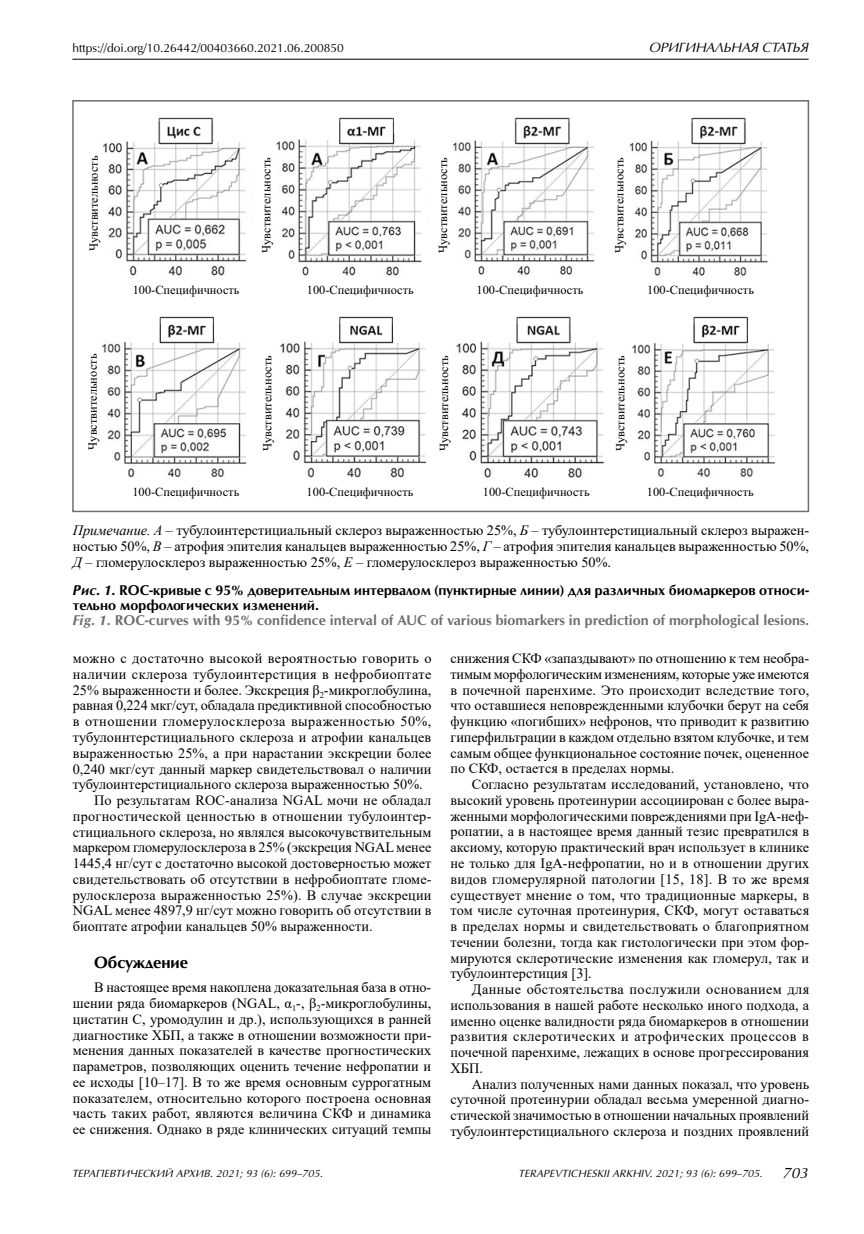
<style>
.page{position:relative;width:864px;height:1234px;background:#fff}
.page>*{position:absolute;margin:0;border:0;box-sizing:border-box;transform-origin:0 0}
.t1{font:700 16.5px "AG Opus C";color:#000}
.t2{font:italic 15px "AG Opus C";color:#000}
.t3{font:14.25px/15.8px "Times New Roman";color:#000;text-align:justify}
.t4{font:14.25px "Times New Roman";letter-spacing:.025em;color:#000}
.t5{font:14.25px "Times New Roman";letter-spacing:.02em;color:#000}
.t6{font:14.25px "Times New Roman";letter-spacing:.03em;color:#000}
.t7{font:700 13.5px/15px "Opium New C";color:#000}
.t8{font:italic 13.5px "AG Opus C";color:#000}
.t9{font:12.3px "Times New Roman";color:#000}
.t10{font:12px "AG Opus C";color:#000}
.t11{font:italic 10.5px "AG Opus C";letter-spacing:.01em;color:#000}
.s1{font-style:italic}
.s2{font-style:italic;color:#6d6e71}
.s3{color:#6d6e71}
</style>
<div class="page">
<hr style="left:72px;top:59px;width:736px;height:1px;background:#000">
<img style="left:102px;top:117px;width:673px;height:361px">
<div style="left:72px;top:100px;width:736px;height:412px;border:2px solid #6d6e71"></div>
<p class="t10" style="left:72px;top:41px;width:273px">https://doi.org/10.26442/00403660.2021.06.200850</p>
<p class="t8" style="left:649px;top:40px;width:22px">Оригинальная</p>
<p class="t8" style="left:762px;top:40px;width:9px">статья</p>
<p class="t9" style="left:85px;top:251px;width:97px;rotate:-90deg">Чувствительность</p>
<p class="t9" style="left:85px;top:449px;width:97px;rotate:-90deg">Чувствительность</p>
<p class="t9" style="left:258px;top:253px;width:97px;rotate:-90deg">Чувствительность</p>
<p class="t9" style="left:434px;top:253px;width:97px;rotate:-90deg">Чувствительность</p>
<p class="t9" style="left:611px;top:253px;width:97px;rotate:-90deg">Чувствительность</p>
<p class="t9" style="left:133px;top:282px;width:108px">100-Специфичность</p>
<p class="t9" style="left:307px;top:282px;width:108px">100-Специфичность</p>
<p class="t9" style="left:476px;top:282px;width:108px">100-Специфичность</p>
<p class="t9" style="left:647px;top:282px;width:108px">100-Специфичность</p>
<p class="t9" style="left:259px;top:451px;width:97px;rotate:-90deg">Чувствительность</p>
<p class="t9" style="left:435px;top:451px;width:97px;rotate:-90deg">Чувствительность</p>
<p class="t9" style="left:612px;top:451px;width:97px;rotate:-90deg">Чувствительность</p>
<p class="t9" style="left:132px;top:483px;width:108px">100-Специфичность</p>
<p class="t9" style="left:306px;top:483px;width:108px">100-Специфичность</p>
<p class="t9" style="left:482px;top:483px;width:108px">100-Специфичность</p>
<p class="t9" style="left:646px;top:483px;width:108px">100-Специфичность</p>
<p class="t3" style="left:73px;top:522px;width:737px"><span class="s1">Примечание. А</span> – тубулоинтерстициальный склероз выраженностью 25%, <span class="s1">Б</span> – тубулоинтерстициальный склероз выражен&shy;ностью 50%, <span class="s1">В</span> – атрофия эпителия канальцев выраженностью 25%, <span class="s1">Г</span> – атрофия эпителия канальцев выраженностью 50%, <span class="s1">Д</span> – гломерулосклероз выраженностью 25%, <span class="s1">Е</span> – гломерулосклероз выраженностью 50%.</p>
<p class="t7" style="left:73px;top:582px;width:737px"><span class="s1">Рис. 1</span>. ROC-кривые с 95% доверительным интервалом (пунктирные линии) для различных биомаркеров относи&shy;тельно морфологических изменений.<br><span class="s2">Fig. 1</span><span class="s3">. ROC-curves with 95% confidence interval of AUC of various biomarkers in prediction of morphological lesions.</span></p>
<p class="t4" style="left:73px;top:648px;width:360px">можно с достаточно высокой вероятностью говорить о</p>
<p class="t4" style="left:73px;top:664px;width:360px">наличии склероза тубулоинтерстиция в нефробиоптате</p>
<p class="t3" style="left:73px;top:681px;width:360px">25% выраженности и более. Экскреция β<sub>2</sub>-микроглобулина,</p>
<p class="t3" style="left:73px;top:697px;width:360px">равная 0,224 мкг/сут, обладала предиктивной способностью</p>
<p class="t6" style="left:73px;top:711px;width:360px">в отношении гломерулосклероза выраженностью 50%,</p>
<p class="t3" style="left:73px;top:728px;width:360px">тубулоинтерстициального склероза и атрофии канальцев</p>
<p class="t3" style="left:73px;top:744px;width:360px">выраженностью 25%, а при нарастании экскреции более</p>
<p class="t3" style="left:73px;top:760px;width:360px">0,240 мкг/сут данный маркер свидетельствовал о наличии</p>
<p class="t3" style="left:73px;top:776px;width:351px">тубулоинтерстициального склероза выраженностью 50%.</p>
<p class="t3" style="left:94px;top:791px;width:338px">По результатам ROC-анализа NGAL мочи не обладал</p>
<p class="t5" style="left:73px;top:805px;width:360px">прогностической ценностью в отношении тубулоинтер-</p>
<p class="t3" style="left:73px;top:823px;width:360px">стициального склероза, но являлся высокочувствительным</p>
<p class="t3" style="left:73px;top:839px;width:360px">маркером гломерулосклероза в 25% (экскреция NGAL менее</p>
<p class="t3" style="left:73px;top:854px;width:360px">1445,4 нг/сут с достаточно высокой достоверностью может</p>
<p class="t3" style="left:73px;top:870px;width:360px">свидетельствовать об отсутствии в нефробиоптате гломе-</p>
<p class="t3" style="left:73px;top:886px;width:360px">рулосклероза выраженностью 25%). В случае экскреции</p>
<p class="t3" style="left:73px;top:902px;width:360px">NGAL менее 4897,9 нг/сут можно говорить об отсутствии в</p>
<p class="t3" style="left:73px;top:917px;width:301px">биоптате атрофии канальцев 50% выраженности.</p>
<p class="t1" style="left:94px;top:952px;width:95px">Обсуждение</p>
<p class="t3" style="left:73px;top:978px;width:360px;text-indent:21px">В настоящее время накоплена доказательная база в отно&shy;шении ряда биомаркеров (NGAL, α<sub>1</sub>-, β<sub>2</sub>-микроглобулины, цистатин С, уромодулин и др.), использующихся в ранней диагностике ХБП, а также в отношении возможности при&shy;менения данных показателей в качестве прогностических параметров, позволяющих оценить течение нефропатии и ее исходы [10–17]. В то же время основным суррогатным показателем, относительно которого построена основная часть таких работ, являются величина СКФ и динамика ее снижения. Однако в ряде клинических ситуаций темпы</p>
<p class="t3" style="left:450px;top:650px;width:360px">снижения СКФ «запаздывают» по отношению к тем необра&shy;тимым морфологическим изменениям, которые уже имеются в почечной паренхиме. Это происходит вследствие того, что оставшиеся неповрежденными клубочки берут на себя функцию «погибших» нефронов, что приводит к развитию гиперфильтрации в каждом отдельно взятом клубочке, и тем самым общее функциональное состояние почек, оцененное по СКФ, остается в пределах нормы.</p>
<p class="t3" style="left:450px;top:776px;width:360px;text-indent:21px">Согласно результатам исследований, установлено, что высокий уровень протеинурии ассоциирован с более выра&shy;женными морфологическими повреждениями при IgA-неф&shy;ропатии, а в настоящее время данный тезис превратился в аксиому, которую практический врач использует в клинике не только для IgA-нефропатии, но и в отношении других видов гломерулярной патологии [15, 18]. В то же время существует мнение о том, что традиционные маркеры, в том числе суточная протеинурия, СКФ, могут оставаться в пределах нормы и свидетельствовать о благоприятном течении болезни, тогда как гистологически при этом фор&shy;мируются склеротические изменения как гломерул, так и тубулоинтерстиция [3].</p>
<p class="t3" style="left:450px;top:980px;width:360px;text-indent:21px">Данные обстоятельства послужили основанием для использования в нашей работе несколько иного подхода, а именно оценке валидности ряда биомаркеров в отношении развития склеротических и атрофических процессов в почечной паренхиме, лежащих в основе прогрессирования ХБП.</p>
<p class="t3" style="left:450px;top:1075px;width:360px;text-indent:21px">Анализ полученных нами данных показал, что уровень суточной протеинурии обладал весьма умеренной диагно&shy;стической значимостью в отношении начальных проявлений тубулоинтерстициального склероза и поздних проявлений</p>
<p class="t11" style="left:72px;top:1166px;width:252px">ТЕРАПЕВТИЧЕСКИЙ АРХИВ. 2021; 93 (6): 699–705.</p>
<p class="t11" style="left:518px;top:1166px;width:245px">TERAPEVTICHESKII ARKHIV. 2021; 93 (6): 699–705.</p>
<p class="t2" style="left:783px;top:1163px;width:27px">703</p>
</div>
